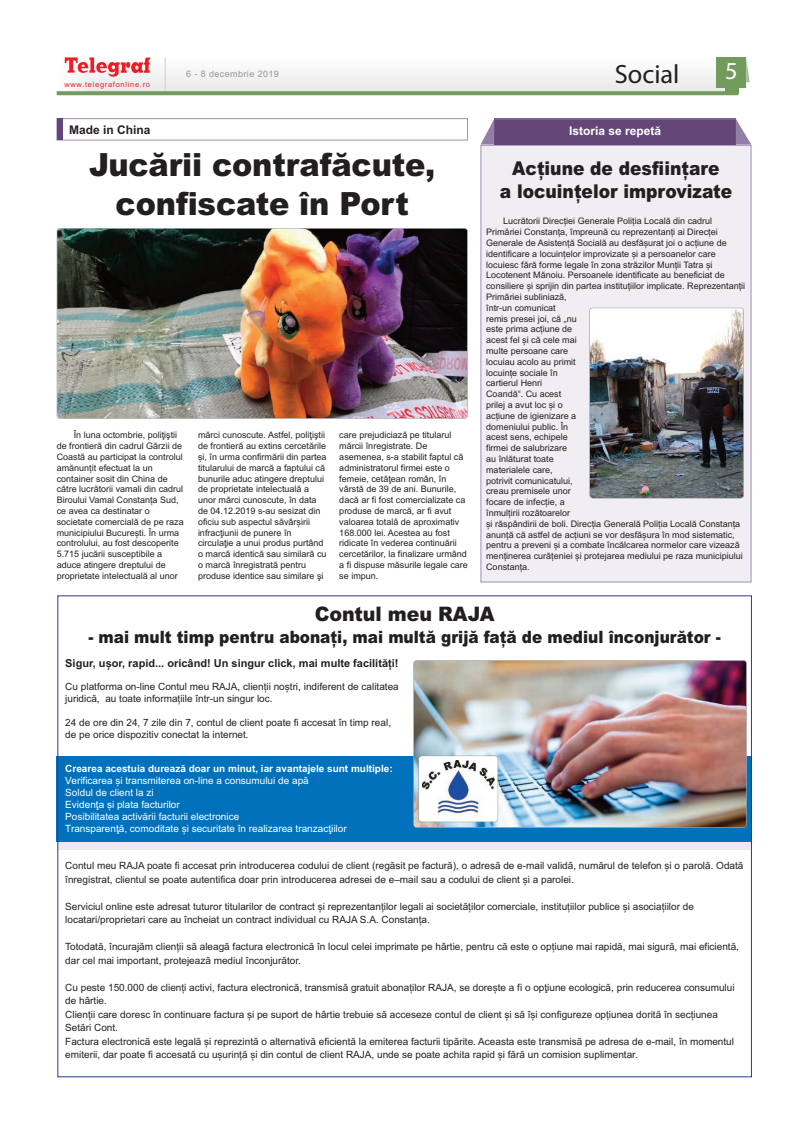
<style>
.page{position:relative;width:808px;height:1134px;background:#fff}
.page>*{position:absolute;margin:0;border:0;box-sizing:border-box;transform-origin:0 0}
.t1{font:900 32px/38.4px "Arial";letter-spacing:-.005em;color:#231f20;text-align:center;scale:.95 1}
.t2{font:26.5px "Myriad Pro";color:#231f20}
.t3{font:24.4px "Myriad Pro";color:#fff}
.t4{font:900 20px "Arial";letter-spacing:-.005em;color:#231f20;scale:.95 1}
.t5{font:900 19px/22.8px "Arial";color:#231f20;text-align:center;scale:.9 1}
.t6{font:900 17px "Arial";color:#231f20;scale:.9 1}
.t7{font:700 12px "Arial";color:#fff}
.t8{font:700 12px "Arial";color:#231f20}
.t9{font:700 11px "Arial";color:#231f20}
.t10{font:10px/13.5px "Arial";color:#231f20}
.t11{font:10px/12px "Arial";color:#fff}
.t12{font:700 10px "Arial";color:#fff}
.t13{font:9px/10.8px "Arial";color:#231f20}
.t14{font:9px "Arial";letter-spacing:.045em;color:#939598}
.t15{font:7.5px "Arial";letter-spacing:.09em;color:#ee2323}
</style>
<div class="page">
<div style="left:57px;top:767px;width:695px;height:82px;background:#ececee"></div>
<div style="left:57px;top:755px;width:695px;height:86px;background:#0071ba"></div>
<div style="left:57px;top:57px;width:671px;height:37px;background:#f3f4f4"></div>
<img style="left:57px;top:57px;width:8px;height:34px">
<hr style="left:165px;top:57px;width:1px;height:37px;background:#c9d8be">
<svg style="left:65px;top:57px;width:85px;height:20px"></svg>
<svg style="left:57px;top:91px;width:681px;height:4px;background:#789f64"></svg>
<div style="left:716px;top:57px;width:30px;height:31px;background:#729b5c"></div>
<div style="left:725px;top:88px;width:13px;height:6px;background:#729b5c"></div>
<svg style="left:746px;top:58px;width:4px;height:24px"></svg>
<div style="left:57px;top:118px;width:411px;height:22px;border:1px solid #a08fb0"></div>
<div style="left:57px;top:118px;width:5px;height:22px;background:#634677"></div>
<div style="left:481px;top:146px;width:270px;height:436px;background:#f0eef3"></div>
<div style="left:481px;top:145px;width:270px;height:437px;border:1px solid #a08fb0"></div>
<div style="left:494px;top:119px;width:242px;height:26px;background:#634677"></div>
<svg style="left:481px;top:119px;width:13px;height:25px"></svg>
<svg style="left:736px;top:119px;width:15px;height:26px"></svg>
<hr style="left:494px;top:118px;width:242px;height:1px;background:#927fa4">
<img style="left:414px;top:661px;width:332px;height:166px;border-radius:3px">
<div style="left:413px;top:660px;width:334px;height:168px;border:1px solid #939598;border-radius:3px"></div>
<div style="left:419px;top:756px;width:79px;height:66px;background:#fff;border-radius:3px"></div>
<img style="left:422px;top:761px;width:73px;height:54px">
<div style="left:418px;top:755px;width:80px;height:67px;border:1px solid #939598;border-radius:3px"></div>
<img style="left:57px;top:228px;width:410px;height:190px;border-radius:3px">
<div style="left:57px;top:228px;width:411px;height:191px;border:1px solid #939598;border-radius:3px"></div>
<img style="left:590px;top:308px;width:153px;height:190px;border-radius:3px">
<div style="left:589px;top:308px;width:155px;height:190px;border:1px solid #939598;border-radius:3px"></div>
<p class="t15" style="left:64px;top:80px;width:87px">www.telegrafonline.ro</p>
<h3 class="t8" style="left:69px;top:123px;width:83px">Made in China</h3>
<p class="t14" style="left:186px;top:69px;width:94px">6 - 8 decembrie 2019</p>
<h2 class="t2" style="left:615px;top:64px;width:66px">Social</h2>
<h3 class="t7" style="left:569px;top:124px;width:94px">Istoria se repetă</h3>
<h3 class="t3" style="left:725px;top:62px;width:14px">5</h3>
<h1 class="t1" style="left:89px;top:146px;width:366px">Jucării contrafăcute, confiscate în Port</h1>
<p class="t13" style="left:57px;top:430px;width:129px;text-indent:17px">În luna octombrie, poliţiştii de frontieră din cadrul Gărzii de<br>Coastă au participat la controlul amănunțit efectuat la un container sosit din China de către lucrătorii vamali din cadrul<br>Biroului Vamal Constanța Sud, ce avea ca destinatar o societate comercială de pe raza municipiului București. În urma controlului, au fost descoperite<br>5.715 jucării susceptibile a aduce atingere dreptului de proprietate intelectuală al unor</p>
<p class="t13" style="left:198px;top:430px;width:130px">mărci cunoscute. Astfel, poliţiştii de frontieră au extins cercetările și, în urma confirmării din partea titularului de marcă a faptului că bunurile aduc atingere dreptului de proprietate intelectuală a unor mărci cunoscute, în data de 04.12.2019 s-au sesizat din oficiu sub aspectul săvârșirii infracţiunii de punere în circulaţie a unui produs purtând o marcă identică sau similară cu o marcă înregistrată pentru produse identice sau similare şi</p>
<p class="t13" style="left:339px;top:430px;width:130px">care prejudiciază pe titularul mărcii înregistrate. De asemenea, s-a stabilit faptul că administratorul firmei este o femeie, cetăţean român, în vârstă de 39 de ani. Bunurile, dacă ar fi fost comercializate ca produse de marcă, ar fi avut valoarea totală de aproximativ<br>168.000 lei. Acestea au fost ridicate în vederea continuării cercetărilor, la finalizare urmând a fi dispuse măsurile legale care se impun.</p>
<h3 class="t5" style="left:500px;top:157px;width:259px">Acțiune de desființare<br>a locuințelor improvizate</h3>
<p class="t13" style="left:486px;top:216px;width:261px;text-indent:17px">Lucrătorii Direcției Generale Poliția Locală din cadrul Primăriei Constanța, împreună cu reprezentanți ai Direcței Generale de Asistență Socială au desfășurat joi o acțiune de identificare a locuințelor improvizate și a persoanelor care locuiesc fără forme legale în zona străzilor Munții Tatra și Locotenent Mănoiu. Persoanele identificate au beneficiat de consiliere și sprijin din partea instituțiilor implicate. Reprezentanții Primăriei subliniază,<br>într-un comunicat<br>remis presei joi, că „nu<br>este prima acțiune de<br>acest fel și că cele mai<br>multe persoane care<br>locuiau acolo au primit<br>locuințe sociale în<br>cartierul Henri<br>Coandă“. Cu acest<br>prilej a avut loc și o<br>acțiune de igienizare a<br>domeniului public. În<br>acest sens, echipele<br>firmei de salubrizare<br>au înlăturat toate<br>materialele care,<br>potrivit comunicatului,<br>creau premisele unor<br>focare de infecție, a<br>înmulțirii rozătoarelor<br>și răspândirii de boli. Direcția Generală Poliția Locală Constanța anunță că astfel de acțiuni se vor desfășura în mod sistematic, pentru a preveni și a combate încălcarea normelor care vizează menținerea curățeniei și protejarea mediului pe raza municipiului Constanța.</p>
<h3 class="t4" style="left:315px;top:602px;width:191px">Contul meu RAJA</h3>
<h3 class="t6" style="left:88px;top:627px;width:704px">- mai mult timp pentru abonați, mai multă grijă față de mediul înconjurător -</h3>
<p class="t9" style="left:65px;top:656px;width:335px">Sigur, ușor, rapid... oricând! Un singur click, mai multe facilități!</p>
<p class="t10" style="left:65px;top:680px;width:335px;line-height:12px">Cu platforma on-line Contul meu RAJA, clienții noștri, indiferent de calitatea juridică, au toate informațiile într-un singur loc.</p>
<p class="t10" style="left:65px;top:716px;width:327px;line-height:12px">24 de ore din 24, 7 zile din 7, contul de client poate fi accesat în timp real, de pe orice dispozitiv conectat la internet.</p>
<p class="t12" style="left:65px;top:762px;width:329px">Crearea acestuia durează doar un minut, iar avantajele sunt multiple:</p>
<p class="t11" style="left:65px;top:774px;width:283px">Verificarea și transmiterea on-line a consumului de apă<br>Soldul de client la zi<br>Evidenţa și plata facturilor<br>Posibilitatea activării facturii electronice<br>Transparenţă, comoditate și securitate în realizarea tranzacţiilor</p>
<p class="t10" style="left:65px;top:859px;width:680px">Contul meu RAJA poate fi accesat prin introducerea codului de client (regăsit pe factură), o adresă de e-mail validă, numărul de telefon și o parolă. Odată înregistrat, clientul se poate autentifica doar prin introducerea adresei de e–mail sau a codului de client și a parolei.</p>
<p class="t10" style="left:65px;top:900px;width:630px">Serviciul online este adresat tuturor titularilor de contract și reprezentanților legali ai societăților comerciale, instituțiilor publice și asociațiilor de locatari/proprietari care au încheiat un contract individual cu RAJA S.A. Constanța.</p>
<p class="t10" style="left:65px;top:940px;width:675px">Totodată, încurajăm clienții să aleagă factura electronică în locul celei imprimate pe hârtie, pentru că este o opțiune mai rapidă, mai sigură, mai eficientă, dar cel mai important, protejează mediul înconjurător.</p>
<p class="t10" style="left:65px;top:981px;width:671px">Cu peste 150.000 de clienți activi, factura electronică, transmisă gratuit abonaților RAJA, se dorește a fi o opţiune ecologică, prin reducerea consumului de hârtie.<br>Clienții care doresc în continuare factura și pe suport de hârtie trebuie să acceseze contul de client și să își configureze opțiunea dorită în secțiunea Setări Cont.<br>Factura electronică este legală și reprezintă o alternativă eficientă la emiterea facturii tipărite. Aceasta este transmisă pe adresa de e-mail, în momentul emiterii, dar poate fi accesată cu ușurință și din contul de client RAJA, unde se poate achita rapid și fără un comision suplimentar.</p>
</div>
